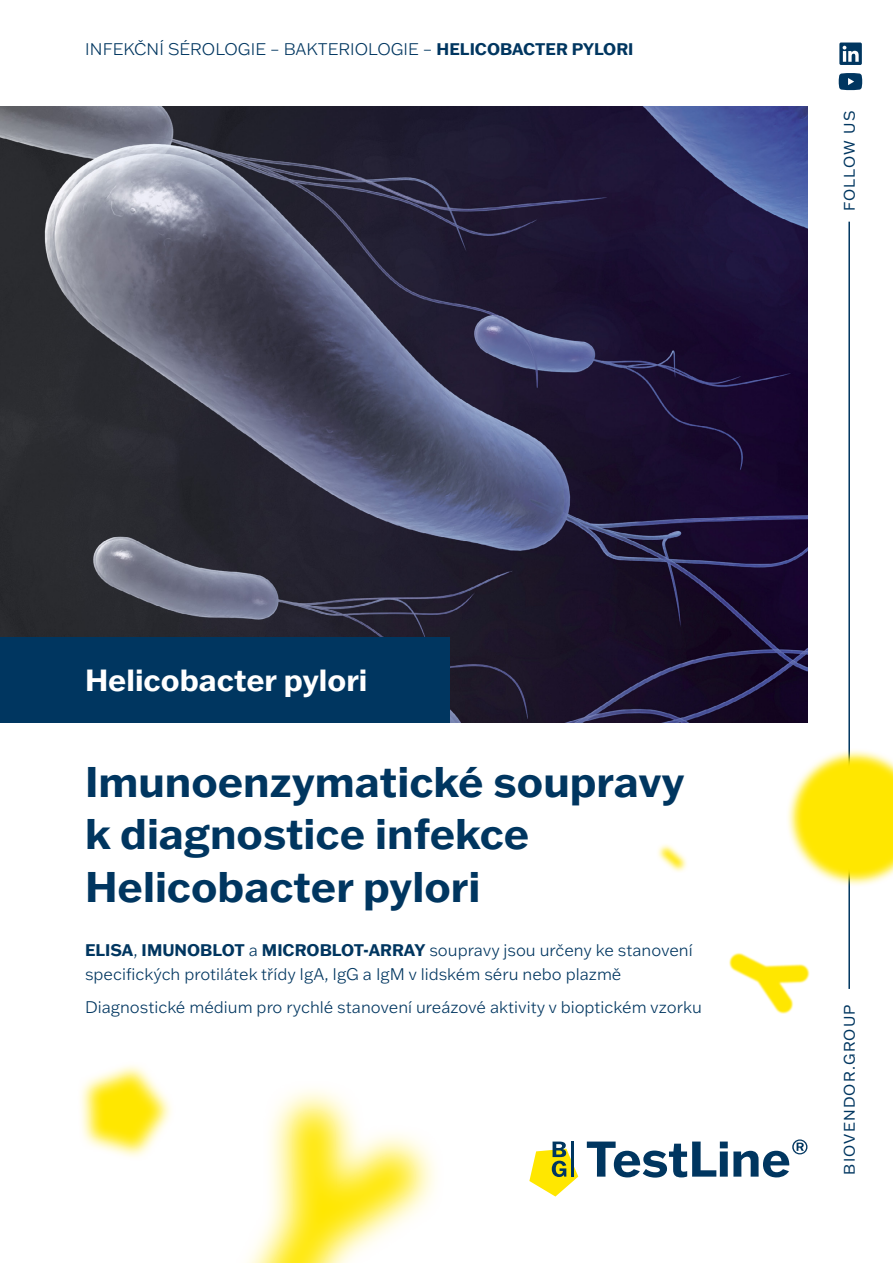
<style>
.page{position:relative;width:893px;height:1263px;background:#fff}
.page>*{position:absolute;margin:0;border:0;box-sizing:border-box;transform-origin:0 0}
.t1{font:700 42px/52.5px "Franklin Gothic ATF";color:#003660}
.t2{font:700 30px "Franklin Gothic ATF";color:#fff}
.t3{font:300 16.5px/24px "Franklin Gothic ATF";color:#003660}
.t4{font:15px "Franklin Gothic ATF";letter-spacing:.08em;color:#003660}
.s1{font-weight:700}
</style>
<div class="page">
<svg style="left:247px;top:1089px;width:188px;height:174px"></svg>
<svg style="left:257px;top:1109px;width:162px;height:154px"></svg>
<svg style="left:658px;top:844px;width:29px;height:28px"></svg>
<svg style="left:662px;top:848px;width:21px;height:19px"></svg>
<svg style="left:839px;top:43px;width:23px;height:22px"></svg>
<hr style="left:848px;top:222px;width:2px;height:767px;background:#003660">
<svg style="left:839px;top:73px;width:23px;height:17px"></svg>
<svg style="left:80px;top:1065px;width:91px;height:92px"></svg>
<svg style="left:90px;top:1074px;width:73px;height:74px"></svg>
<svg style="left:780px;top:968px;width:30px;height:46px"></svg>
<svg style="left:729px;top:953px;width:79px;height:60px"></svg>
<svg style="left:788px;top:748px;width:97px;height:140px"></svg>
<svg style="left:795px;top:757px;width:98px;height:122px"></svg>
<img style="left:0;top:106px;width:808px;height:617px">
<div style="left:0;top:638px;width:450px;height:85px;background:#003660"></div>
<svg style="left:529px;top:1141px;width:49px;height:55px"></svg>
<hr style="left:571px;top:1141px;width:3px;height:35px;background:#003660">
<svg style="left:587px;top:1139px;width:220px;height:38px"></svg>
<p class="t3" style="left:85px;top:37px;width:520px">INFEKČNÍ SÉROLOGIE – BAKTERIOLOGIE – <span class="s1">HELICOBACTER pylori</span></p>
<p class="t4" style="left:839px;top:211px;width:102px;rotate:-90deg">FOLLOW US</p>
<h2 class="t2" style="left:85px;top:660px;width:284px">Helicobacter pylori</h2>
<h1 class="t1" style="left:85px;top:754px;width:601px">Imunoenzymatické soupravy k diagnostice infekce<br>Helicobacter pylori</h1>
<p class="t3" style="left:85px;top:938px;width:609px"><span class="s1">ELISA</span>, <span class="s1">IMUNOBLOT</span> a <span class="s1">MICROBLOT-ARRAY</span> soupravy jsou určeny ke stanovení specifických protilátek třídy IgA, IgG a IgM v lidském séru nebo plazmě</p>
<p class="t3" style="left:85px;top:995px;width:618px">Diagnostické médium pro rychlé stanovení ureázové aktivity v bioptickém vzorku</p>
<p class="t4" style="left:839px;top:1174px;width:172px;rotate:-90deg">BIOVENDOR.GROUP</p>
</div>
